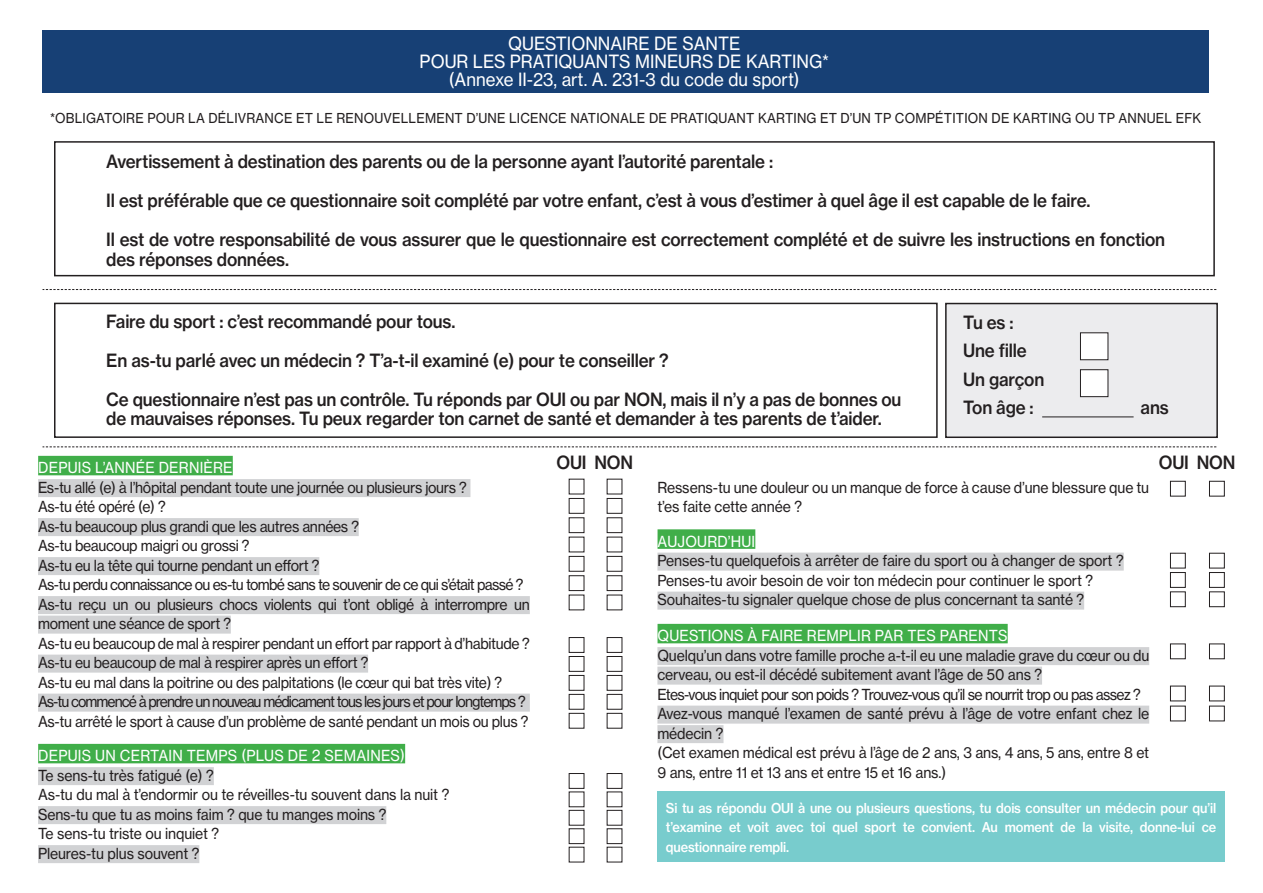
<style>
.page{position:relative;width:1263px;height:893px;background:#fff}
.page>*{position:absolute;margin:0;border:0;box-sizing:border-box;transform-origin:0 0}
.t1{font:18px/39px "N Haas Grotesk TX Std 65 Md";letter-spacing:-.01em;color:#231f20;scale:.94 1}
.t2{font:18px/18px "N Haas Grotesk TX Std 55 Rg";color:#fff;text-align:center;scale:.94 1}
.t3{font:15px/19.5px "N Haas Grotesk TX Std 55 Rg";letter-spacing:-.025em;color:#231f20;scale:.94 1}
.t4{font:15px "N Haas Grotesk TX Std 55 Rg";letter-spacing:.015em;color:#fff;scale:.94 1}
.t5{font:13.5px/19.5px "N Haas Grotesk TX Std 65 Md";letter-spacing:-.01em;color:#fff;text-align:justify;scale:.94 1}
.t6{font:13.5px "N Haas Grotesk TX Std 55 Rg";letter-spacing:.015em;color:#231f20;scale:.94 1}
</style>
<div class="page">
<div style="left:54px;top:141px;width:1161px;height:135px;border:2px solid #231f20"></div>
<div style="left:54px;top:303px;width:884px;height:135px;border:2px solid #231f20"></div>
<div style="left:946px;top:304px;width:271px;height:133px;background:#ececee"></div>
<div style="left:945px;top:303px;width:273px;height:135px;border:2px solid #231f20"></div>
<div style="left:43px;top:30px;width:1166px;height:63px;background:#174075"></div>
<svg style="left:43px;top:289px;width:1173px;height:1px"></svg>
<svg style="left:43px;top:446px;width:1173px;height:1px"></svg>
<div style="left:38px;top:456px;width:195px;height:19px;background:#40ae49"></div>
<div style="left:38px;top:479px;width:432px;height:18px;background:#d1d2d4"></div>
<div style="left:38px;top:518px;width:321px;height:18px;background:#d1d2d4"></div>
<div style="left:38px;top:557px;width:281px;height:18px;background:#d1d2d4"></div>
<div style="left:38px;top:596px;width:492px;height:18px;background:#d1d2d4"></div>
<div style="left:38px;top:616px;width:193px;height:18px;background:#d1d2d4"></div>
<div style="left:38px;top:655px;width:330px;height:18px;background:#d1d2d4"></div>
<div style="left:38px;top:694px;width:492px;height:18px;background:#d1d2d4"></div>
<div style="left:38px;top:744px;width:367px;height:19px;background:#40ae49"></div>
<div style="left:38px;top:767px;width:176px;height:18px;background:#d1d2d4"></div>
<div style="left:38px;top:806px;width:348px;height:18px;background:#d1d2d4"></div>
<div style="left:38px;top:845px;width:161px;height:18px;background:#d1d2d4"></div>
<div style="left:657px;top:529px;width:98px;height:20px;background:#40ae49"></div>
<div style="left:657px;top:553px;width:467px;height:18px;background:#d1d2d4"></div>
<div style="left:657px;top:592px;width:427px;height:18px;background:#d1d2d4"></div>
<div style="left:657px;top:624px;width:351px;height:19px;background:#40ae49"></div>
<div style="left:657px;top:647px;width:492px;height:18px;background:#d1d2d4"></div>
<div style="left:657px;top:667px;width:385px;height:18px;background:#d1d2d4"></div>
<div style="left:657px;top:706px;width:492px;height:18px;background:#d1d2d4"></div>
<div style="left:657px;top:725px;width:66px;height:18px;background:#d1d2d4"></div>
<div style="left:657px;top:791px;width:568px;height:71px;background:#78cccd"></div>
<hr style="left:1042px;top:417px;width:91px;height:1px;background:#231f20">
<div style="left:1080px;top:333px;width:28px;height:27px;background:#fff"></div>
<div style="left:1080px;top:332px;width:28px;height:28px;border:1px solid #231f20"></div>
<div style="left:1080px;top:370px;width:28px;height:27px;background:#fff"></div>
<div style="left:1080px;top:369px;width:28px;height:28px;border:1px solid #231f20"></div>
<div style="left:1170px;top:481px;width:16px;height:15px;border:1px solid #231f20"></div>
<div style="left:1209px;top:481px;width:16px;height:15px;border:1px solid #231f20"></div>
<div style="left:569px;top:498px;width:15px;height:16px;border:1px solid #231f20"></div>
<div style="left:607px;top:498px;width:15px;height:16px;border:1px solid #231f20"></div>
<div style="left:569px;top:517px;width:15px;height:16px;border:1px solid #231f20"></div>
<div style="left:607px;top:517px;width:15px;height:16px;border:1px solid #231f20"></div>
<div style="left:569px;top:556px;width:15px;height:16px;border:1px solid #231f20"></div>
<div style="left:1170px;top:553px;width:16px;height:15px;border:1px solid #231f20"></div>
<div style="left:607px;top:556px;width:15px;height:16px;border:1px solid #231f20"></div>
<div style="left:1209px;top:553px;width:16px;height:15px;border:1px solid #231f20"></div>
<div style="left:569px;top:575px;width:15px;height:16px;border:1px solid #231f20"></div>
<div style="left:1170px;top:572px;width:16px;height:16px;border:1px solid #231f20"></div>
<div style="left:607px;top:575px;width:15px;height:16px;border:1px solid #231f20"></div>
<div style="left:1209px;top:572px;width:16px;height:16px;border:1px solid #231f20"></div>
<div style="left:1170px;top:591px;width:16px;height:16px;border:1px solid #231f20"></div>
<div style="left:1209px;top:591px;width:16px;height:16px;border:1px solid #231f20"></div>
<div style="left:569px;top:637px;width:15px;height:16px;border:1px solid #231f20"></div>
<div style="left:1170px;top:643px;width:16px;height:16px;border:1px solid #231f20"></div>
<div style="left:569px;top:656px;width:15px;height:16px;border:1px solid #231f20"></div>
<div style="left:569px;top:675px;width:15px;height:16px;border:1px solid #231f20"></div>
<div style="left:1170px;top:686px;width:16px;height:15px;border:1px solid #231f20"></div>
<div style="left:569px;top:694px;width:15px;height:16px;border:1px solid #231f20"></div>
<div style="left:1170px;top:706px;width:16px;height:15px;border:1px solid #231f20"></div>
<div style="left:569px;top:713px;width:15px;height:16px;border:1px solid #231f20"></div>
<div style="left:569px;top:773px;width:15px;height:16px;border:1px solid #231f20"></div>
<div style="left:569px;top:810px;width:15px;height:16px;border:1px solid #231f20"></div>
<div style="left:569px;top:828px;width:15px;height:16px;border:1px solid #231f20"></div>
<div style="left:607px;top:637px;width:15px;height:16px;border:1px solid #231f20"></div>
<div style="left:1209px;top:643px;width:16px;height:16px;border:1px solid #231f20"></div>
<div style="left:607px;top:656px;width:15px;height:16px;border:1px solid #231f20"></div>
<div style="left:607px;top:675px;width:15px;height:16px;border:1px solid #231f20"></div>
<div style="left:1209px;top:686px;width:16px;height:15px;border:1px solid #231f20"></div>
<div style="left:607px;top:694px;width:15px;height:16px;border:1px solid #231f20"></div>
<div style="left:1209px;top:706px;width:16px;height:15px;border:1px solid #231f20"></div>
<div style="left:607px;top:713px;width:15px;height:16px;border:1px solid #231f20"></div>
<div style="left:607px;top:773px;width:15px;height:16px;border:1px solid #231f20"></div>
<div style="left:607px;top:810px;width:15px;height:16px;border:1px solid #231f20"></div>
<div style="left:607px;top:828px;width:15px;height:16px;border:1px solid #231f20"></div>
<p class="t2" style="left:420px;top:35px;width:437px">QUESTIONNAIRE DE SANTE<br>POUR LES PRATIQUANTS MINEURS DE KARTING* (Annexe II-23, art. A. 231-3 du code du sport)</p>
<p class="t6" style="left:50px;top:110px;width:1226px">*OBLIGATOIRE POUR LA DÉLIVRANCE ET LE RENOUVELLEMENT D’UNE LICENCE NATIONALE DE PRATIQUANT KARTING ET D’UN TP COMPÉTITION DE KARTING OU TP ANNUEL EFK</p>
<p class="t1" style="left:106px;top:142px;width:1128px">Avertissement à destination des parents ou de la personne ayant l’autorité parentale :<br>Il est préférable que ce questionnaire soit complété par votre enfant, c’est à vous d’estimer à quel âge il est capable de le faire.<br>Il est de votre responsabilité de vous assurer que le questionnaire est correctement complété et de suivre les instructions en fonction</p>
<p class="t1" style="left:106px;top:240px;width:196px">des réponses données.</p>
<p class="t1" style="left:106px;top:301px;width:847px">Faire du sport : c’est recommandé pour tous.<br>En as-tu parlé avec un médecin ? T’a-t-il examiné (e) pour te conseiller ?<br>Ce questionnaire n’est pas un contrôle. Tu réponds par OUI ou par NON, mais il n’y a pas de bonnes ou</p>
<p class="t1" style="left:106px;top:399px;width:826px">de mauvaises réponses. Tu peux regarder ton carnet de santé et demander à tes parents de t’aider.</p>
<p class="t1" style="left:963px;top:308px;width:120px;line-height:28.5px">Tu es :<br>Une fille □<br>Un garçon □<br>Ton âge : □ □</p>
<p class="t1" style="left:1140px;top:388px;width:31px">ans</p>
<p class="t4" style="left:38px;top:458px;width:208px">DEPUIS L’ANNÉE DERNIÈRE</p>
<p class="t3" style="left:38px;top:477px;width:525px">Es-tu allé (e) à l’hôpital pendant toute une journée ou plusieurs jours ?<br>As-tu été opéré (e) ?<br>As-tu beaucoup plus grandi que les autres années ?<br>As-tu beaucoup maigri ou grossi ?<br>As-tu eu la tête qui tourne pendant un effort ?<br>As-tu perdu connaissance ou es-tu tombé sans te souvenir de ce qui s’était passé ?□ As-tu reçu un ou plusieurs chocs violents qui t’ont obligé à interrompre un moment une séance de sport ?<br>As-tu eu beaucoup de mal à respirer pendant un effort par rapport à d’habitude ?<br>As-tu eu beaucoup de mal à respirer après un effort ?<br>As-tu eu mal dans la poitrine ou des palpitations (le cœur qui bat très vite) ?<br>As-tu commencé à prendre un nouveau médicament tous les jours et pour longtemps ?<br>As-tu arrêté le sport à cause d’un problème de santé pendant un mois ou plus ?</p>
<p class="t4" style="left:38px;top:746px;width:392px">DEPUIS UN CERTAIN TEMPS (PLUS DE 2 SEMAINES)</p>
<p class="t3" style="left:38px;top:765px;width:439px">Te sens-tu très fatigué (e) ?<br>As-tu du mal à t’endormir ou te réveilles-tu souvent dans la nuit ?<br>Sens-tu que tu as moins faim ? que tu manges moins ?<br>Te sens-tu triste ou inquiet ?<br>Pleures-tu plus souvent ?</p>
<p class="t1" style="left:556px;top:443px;width:83px">OUI NON</p>
<p class="t1" style="left:1159px;top:443px;width:83px">OUI NON</p>
<p class="t3" style="left:657px;top:477px;width:525px">Ressens-tu une douleur ou un manque de force à cause d’une blessure que tu t’es faite cette année ?</p>
<p class="t4" style="left:657px;top:532px;width:105px">AUJOURD’HUI</p>
<p class="t3" style="left:657px;top:551px;width:498px">Penses-tu quelquefois à arrêter de faire du sport ou à changer de sport ?<br>Penses-tu avoir besoin de voir ton médecin pour continuer le sport ?<br>Souhaites-tu signaler quelque chose de plus concernant ta santé ?</p>
<p class="t4" style="left:657px;top:626px;width:374px">QUESTIONS À FAIRE REMPLIR PAR TES PARENTS</p>
<p class="t3" style="left:657px;top:645px;width:525px">Quelqu’un dans votre famille proche a-t-il eu une maladie grave du cœur ou du cerveau, ou est-il décédé subitement avant l’âge de 50 ans ?<br>Etes-vous inquiet pour son poids ? Trouvez-vous qu’il se nourrit trop ou pas assez ?□ Avez-vous manqué l’examen de santé prévu à l’âge de votre enfant chez le médecin ?<br>(Cet examen médical est prévu à l’âge de 2 ans, 3 ans, 4 ans, 5 ans, entre 8 et 9 ans, entre 11 et 13 ans et entre 15 et 16 ans.)</p>
<p class="t5" style="left:666px;top:798px;width:587px">Si tu as répondu OUI à une ou plusieurs questions, tu dois consulter un médecin pour qu’il t’examine et voit avec toi quel sport te convient. Au moment de la visite, donne-lui ce questionnaire rempli.</p>
</div>
